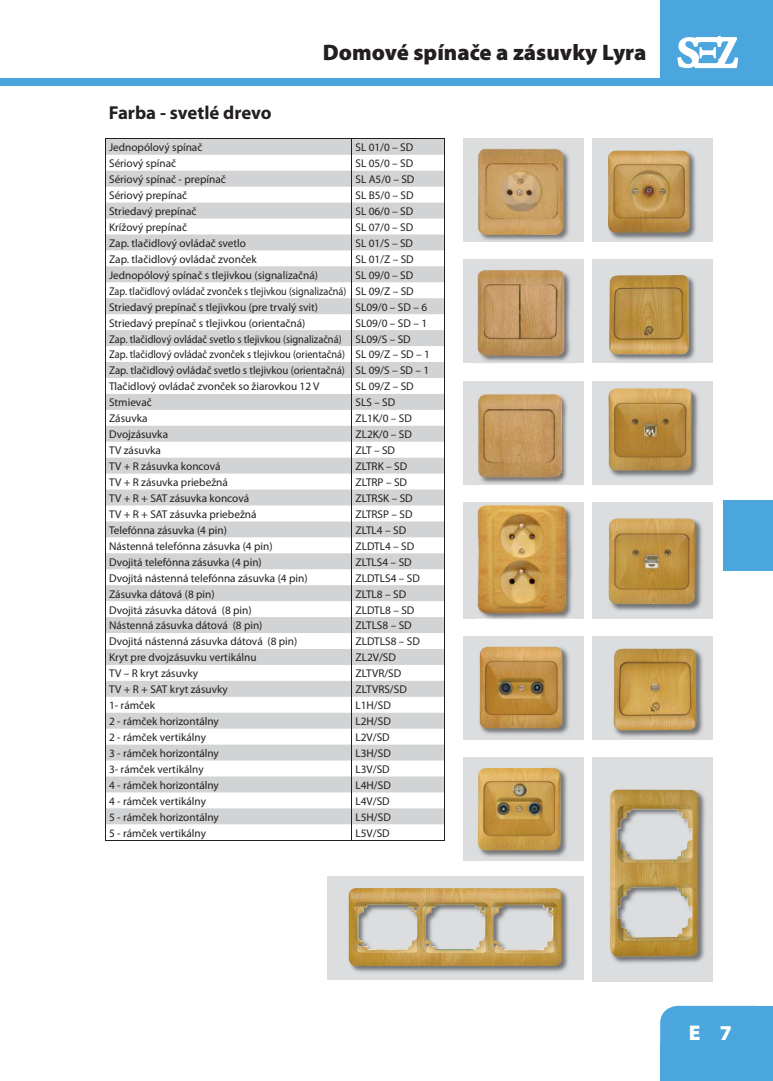
<style>
.page{position:relative;width:773px;height:1081px;background:#fff}
.page>*{position:absolute;margin:0;border:0;box-sizing:border-box;transform-origin:0 0}
.t1{font:900 22.5px "Myriad Pro";color:#231f20}
.t2{font:900 21.25px "Myriad Pro";color:#fff}
.t3{font:700 18.75px "Myriad Pro";color:#231f20}
.t4{font:11.25px/15.9px "Myriad Pro";color:#231f20;text-align:justify}
</style>
<div class="page">
<div style="left:0;top:78px;width:772px;height:7px;background:#4ba6dd"></div>
<div style="left:660px;top:1006px;width:112px;height:75px;background:#4ba6dd"></div>
<div style="left:660px;top:1044px;width:33px;height:37px;background:#4ba6dd"></div>
<div style="left:739px;top:1044px;width:33px;height:37px;background:#4ba6dd"></div>
<div style="left:739px;top:1006px;width:33px;height:36px;background:#4ba6dd"></div>
<div style="left:723px;top:500px;width:49px;height:70px;background:#4ba6dd"></div>
<div style="left:660px;top:0;width:112px;height:82px;background:#4ba6dd"></div>
<svg style="left:677px;top:36px;width:61px;height:32px"></svg>
<div style="left:592px;top:381px;width:121px;height:103px;background:#dcddde"></div>
<div style="left:592px;top:260px;width:121px;height:103px;background:#dcddde"></div>
<div style="left:592px;top:138px;width:121px;height:104px;background:#dcddde"></div>
<div style="left:592px;top:502px;width:121px;height:117px;background:#dcddde"></div>
<img style="left:610px;top:150px;width:86px;height:89px">
<img style="left:608px;top:151px;width:81px;height:82px">
<img style="left:611px;top:276px;width:84px;height:84px">
<img style="left:609px;top:275px;width:79px;height:79px">
<img style="left:610px;top:390px;width:88px;height:87px">
<img style="left:608px;top:388px;width:83px;height:82px">
<img style="left:611px;top:519px;width:91px;height:92px">
<img style="left:608px;top:518px;width:87px;height:86px">
<div style="left:592px;top:757px;width:121px;height:224px;background:#dcddde"></div>
<div style="left:592px;top:636px;width:121px;height:104px;background:#dcddde"></div>
<img style="left:612px;top:791px;width:93px;height:172px">
<img style="left:610px;top:789px;width:88px;height:168px">
<div style="left:462px;top:381px;width:121px;height:103px;background:#dcddde"></div>
<div style="left:462px;top:260px;width:121px;height:103px;background:#dcddde"></div>
<div style="left:462px;top:138px;width:121px;height:104px;background:#dcddde"></div>
<div style="left:462px;top:502px;width:121px;height:117px;background:#dcddde"></div>
<img style="left:479px;top:148px;width:90px;height:92px">
<img style="left:477px;top:149px;width:88px;height:85px">
<img style="left:480px;top:273px;width:90px;height:88px">
<img style="left:477px;top:270px;width:88px;height:85px">
<img style="left:479px;top:396px;width:88px;height:87px">
<img style="left:477px;top:394px;width:85px;height:84px">
<img style="left:477px;top:507px;width:96px;height:112px">
<img style="left:477px;top:505px;width:89px;height:108px">
<div style="left:327px;top:876px;width:256px;height:103px;background:#dcddde"></div>
<div style="left:462px;top:757px;width:121px;height:104px;background:#dcddde"></div>
<div style="left:462px;top:636px;width:121px;height:104px;background:#dcddde"></div>
<img style="left:481px;top:646px;width:88px;height:88px">
<img style="left:479px;top:647px;width:83px;height:81px">
<img style="left:477px;top:767px;width:90px;height:90px">
<img style="left:478px;top:768px;width:82px;height:82px">
<img style="left:615px;top:648px;width:88px;height:89px">
<img style="left:613px;top:649px;width:83px;height:81px">
<img style="left:351px;top:889px;width:217px;height:83px">
<img style="left:348px;top:888px;width:213px;height:78px">
<svg style="left:106px;top:139px;width:338px;height:685px"></svg>
<hr style="left:105px;top:138px;width:247px;height:1px;background:#231f20">
<svg style="left:105px;top:139px;width:1px;height:701px"></svg>
<svg style="left:351px;top:139px;width:1px;height:701px"></svg>
<hr style="left:105px;top:840px;width:247px;height:1px;background:#231f20">
<hr style="left:352px;top:138px;width:92px;height:1px;background:#231f20">
<hr style="left:444px;top:139px;width:1px;height:701px;background:#231f20">
<hr style="left:352px;top:840px;width:92px;height:1px;background:#231f20">
<h1 class="t1" style="left:323px;top:44px;width:325px">Domové spínače a zásuvky Lyra</h1>
<h3 class="t3" style="left:109px;top:105px;width:164px">Farba - svetlé drevo</h3>
<p class="t4" style="left:109px;top:141px;width:95px">Jednopólový spínač</p>
<p class="t4" style="left:355px;top:141px;width:59px">SL 01/0 – SD</p>
<p class="t4" style="left:109px;top:156px;width:69px">Sériový spínač</p>
<p class="t4" style="left:355px;top:156px;width:59px">SL 05/0 – SD</p>
<p class="t4" style="left:109px;top:172px;width:118px">Sériový spínač - prepínač</p>
<p class="t4" style="left:355px;top:172px;width:60px">SL A5/0 – SD</p>
<p class="t4" style="left:109px;top:188px;width:80px">Sériový prepínač</p>
<p class="t4" style="left:355px;top:188px;width:60px">SL B5/0 – SD</p>
<p class="t4" style="left:109px;top:204px;width:89px">Striedavý prepínač</p>
<p class="t4" style="left:355px;top:204px;width:59px">SL 06/0 – SD</p>
<p class="t4" style="left:109px;top:220px;width:79px">Krížový prepínač</p>
<p class="t4" style="left:355px;top:220px;width:59px">SL 07/0 – SD</p>
<p class="t4" style="left:109px;top:236px;width:139px">Zap. tlačidlový ovládač svetlo</p>
<p class="t4" style="left:355px;top:236px;width:59px">SL 01/S – SD</p>
<p class="t4" style="left:109px;top:252px;width:149px">Zap. tlačidlový ovládač zvonček</p>
<p class="t4" style="left:355px;top:252px;width:60px">SL 01/Z – SD</p>
<p class="t4" style="left:109px;top:268px;width:210px">Jednopólový spínač s tlejivkou (signalizačná)</p>
<p class="t4" style="left:109px;top:268px;width:306px;text-indent:246px">SL 09/0 – SD Zap. tlačidlový ovládač zvonček s tlejivkou (signalizačná) SL 09/Z – SD Striedavý prepínač s tlejivkou (pre trvalý svit)</p>
<p class="t4" style="left:355px;top:300px;width:73px">SL09/0 – SD – 6</p>
<p class="t4" style="left:109px;top:316px;width:198px">Striedavý prepínač s tlejivkou (orientačná)</p>
<p class="t4" style="left:109px;top:316px;width:322px;text-align:left;text-indent:246px">SL09/0 – SD – 1<br>Zap. tlačidlový ovládač svetlo s tlejivkou (signalizačná) SL09/S – SD Zap. tlačidlový ovládač zvonček s tlejivkou (orientačná) SL 09/Z – SD – 1<br>Zap. tlačidlový ovládač svetlo s tlejivkou (orientačná) SL 09/S – SD – 1<br>Tlačidlový ovládač zvonček so žiarovkou 12 V</p>
<p class="t4" style="left:355px;top:380px;width:60px">SL 09/Z – SD</p>
<p class="t4" style="left:109px;top:396px;width:44px">Stmievač</p>
<p class="t4" style="left:355px;top:396px;width:41px">SLS – SD</p>
<p class="t4" style="left:109px;top:411px;width:40px">Zásuvka</p>
<p class="t4" style="left:355px;top:411px;width:58px">ZL1K/0 – SD</p>
<p class="t4" style="left:109px;top:427px;width:61px">Dvojzásuvka</p>
<p class="t4" style="left:355px;top:427px;width:58px">ZL2K/0 – SD</p>
<p class="t4" style="left:109px;top:443px;width:53px">TV zásuvka</p>
<p class="t4" style="left:355px;top:443px;width:41px">ZLT – SD</p>
<p class="t4" style="left:109px;top:459px;width:113px">TV + R zásuvka koncová</p>
<p class="t4" style="left:355px;top:459px;width:53px">ZLTRK – SD</p>
<p class="t4" style="left:109px;top:475px;width:120px">TV + R zásuvka priebežná</p>
<p class="t4" style="left:355px;top:475px;width:53px">ZLTRP – SD</p>
<p class="t4" style="left:109px;top:491px;width:142px">TV + R + SAT zásuvka koncová</p>
<p class="t4" style="left:355px;top:491px;width:59px">ZLTRSK – SD</p>
<p class="t4" style="left:109px;top:507px;width:149px">TV + R + SAT zásuvka priebežná</p>
<p class="t4" style="left:355px;top:507px;width:59px">ZLTRSP – SD</p>
<p class="t4" style="left:109px;top:523px;width:119px">Telefónna zásuvka (4 pin)</p>
<p class="t4" style="left:355px;top:523px;width:52px">ZLTL4 – SD</p>
<p class="t4" style="left:109px;top:539px;width:165px">Nástenná telefónna zásuvka (4 pin)</p>
<p class="t4" style="left:355px;top:539px;width:60px">ZLDTL4 – SD</p>
<p class="t4" style="left:109px;top:555px;width:154px">Dvojitá telefónna zásuvka (4 pin)</p>
<p class="t4" style="left:355px;top:555px;width:58px">ZLTLS4 – SD</p>
<p class="t4" style="left:109px;top:571px;width:200px">Dvojitá nástenná telefónna zásuvka (4 pin)</p>
<p class="t4" style="left:355px;top:571px;width:66px">ZLDTLS4 – SD</p>
<p class="t4" style="left:109px;top:587px;width:107px">Zásuvka dátová (8 pin)</p>
<p class="t4" style="left:355px;top:587px;width:52px">ZLTL8 – SD</p>
<p class="t4" style="left:109px;top:603px;width:144px">Dvojitá zásuvka dátová (8 pin)</p>
<p class="t4" style="left:355px;top:603px;width:60px">ZLDTL8 – SD</p>
<p class="t4" style="left:109px;top:619px;width:155px">Nástenná zásuvka dátová (8 pin)</p>
<p class="t4" style="left:355px;top:619px;width:58px">ZLTLS8 – SD</p>
<p class="t4" style="left:109px;top:635px;width:190px">Dvojitá nástenná zásuvka dátová (8 pin)</p>
<p class="t4" style="left:355px;top:635px;width:66px">ZLDTLS8 – SD</p>
<p class="t4" style="left:109px;top:651px;width:149px">Kryt pre dvojzásuvku vertikálnu</p>
<p class="t4" style="left:355px;top:651px;width:42px">ZL2V/SD</p>
<p class="t4" style="left:109px;top:666px;width:91px">TV – R kryt zásuvky</p>
<p class="t4" style="left:355px;top:666px;width:47px">ZLTVR/SD</p>
<p class="t4" style="left:109px;top:682px;width:120px">TV + R + SAT kryt zásuvky</p>
<p class="t4" style="left:355px;top:682px;width:53px">ZLTVRS/SD</p>
<p class="t4" style="left:109px;top:698px;width:47px">1- rámček</p>
<p class="t4" style="left:355px;top:698px;width:37px">L1H/SD</p>
<p class="t4" style="left:109px;top:714px;width:111px">2 - rámček horizontálny</p>
<p class="t4" style="left:355px;top:714px;width:37px">L2H/SD</p>
<p class="t4" style="left:109px;top:730px;width:98px">2 - rámček vertikálny</p>
<p class="t4" style="left:355px;top:730px;width:36px">L2V/SD</p>
<p class="t4" style="left:109px;top:746px;width:111px">3 - rámček horizontálny</p>
<p class="t4" style="left:355px;top:746px;width:37px">L3H/SD</p>
<p class="t4" style="left:109px;top:762px;width:96px">3- rámček vertikálny</p>
<p class="t4" style="left:355px;top:762px;width:36px">L3V/SD</p>
<p class="t4" style="left:109px;top:778px;width:111px">4 - rámček horizontálny</p>
<p class="t4" style="left:355px;top:778px;width:37px">L4H/SD</p>
<p class="t4" style="left:109px;top:794px;width:98px">4 - rámček vertikálny</p>
<p class="t4" style="left:355px;top:794px;width:36px">L4V/SD</p>
<p class="t4" style="left:109px;top:810px;width:111px">5 - rámček horizontálny</p>
<p class="t4" style="left:355px;top:810px;width:37px">L5H/SD</p>
<p class="t4" style="left:109px;top:826px;width:98px">5 - rámček vertikálny</p>
<p class="t4" style="left:355px;top:826px;width:36px">L5V/SD</p>
<h2 class="t2" style="left:688px;top:1025px;width:45px">E 7</h2>
</div>
